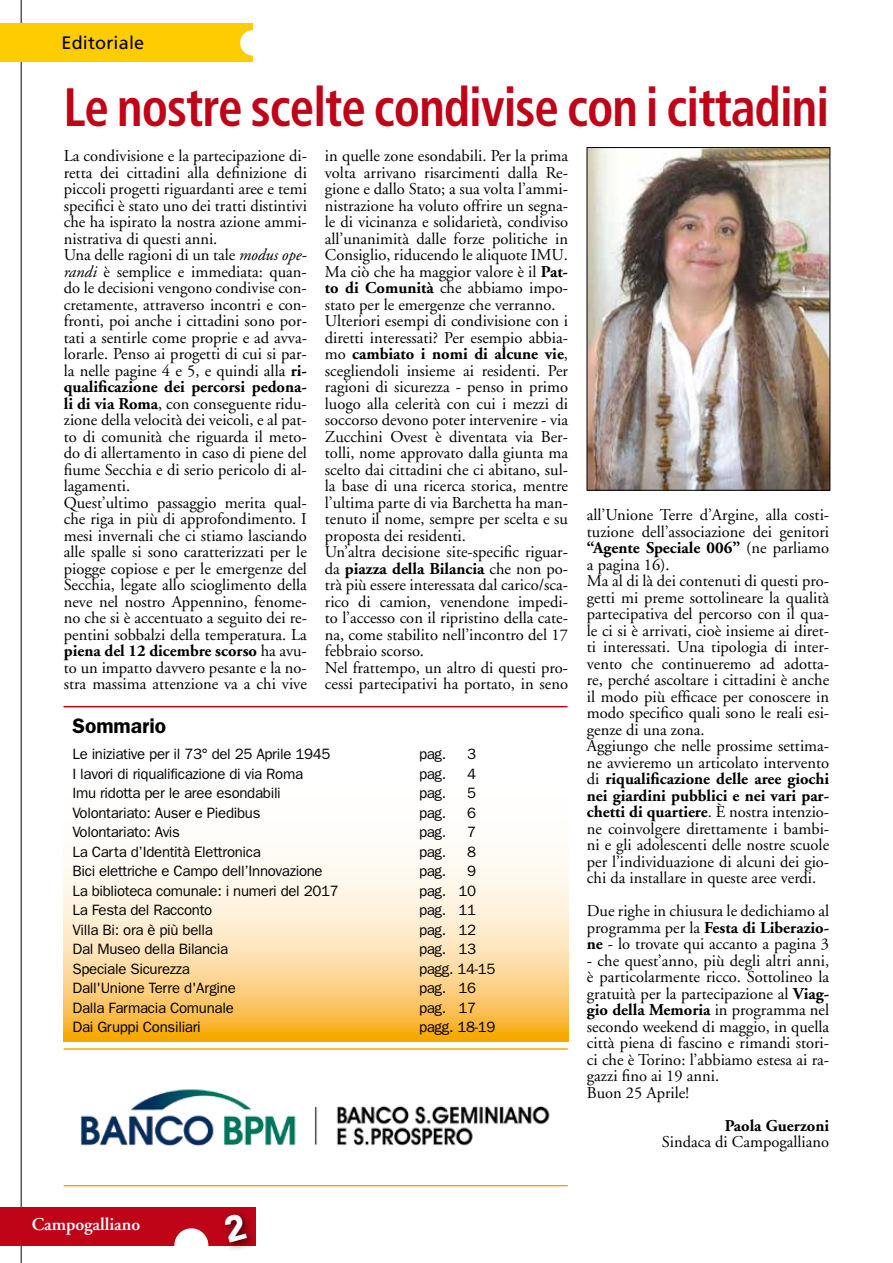
<style>
.page{position:relative;width:893px;height:1263px;background:#fff}
.page>*{position:absolute;margin:0;border:0;box-sizing:border-box;transform-origin:0 0}
.t1{font:700 condensed 54px "Frutiger";letter-spacing:-.02em;color:#c00418;scale:.91 1}
.t2{font:600 21px "Franklin Gothic";color:#000}
.t3{font:600 18px "Adobe Garamond";color:#fff}
.t4{font:18px "Frutiger";letter-spacing:.01em;color:#000}
.t5{font:16.5px/16.5px "Adobe Garamond";color:#000}
.t6{font:700 16.5px "Adobe Garamond";color:#000}
.t7{font:15px "Franklin Gothic";letter-spacing:-.02em;color:#000}
.s1{font-style:italic}
.s2{font-weight:700}
</style>
<div class="page">
<hr style="left:21px;top:0;width:1px;height:1263px;background:#58585a">
<svg style="left:64px;top:857px;width:504px;height:185px;background:#fcdda5"></svg>
<div style="left:0;top:24px;width:253px;height:38px;background:#fecc00"></div>
<div style="left:240px;top:30px;width:26px;height:26px;background:#fff;border-radius:50%"></div>
<img style="left:589px;top:149px;width:239px;height:339px">
<div style="left:0;top:1207px;width:255px;height:38px;background:#c00418"></div>
<div style="left:174px;top:1228px;width:34px;height:34px;background:#fff;border-radius:50%"></div>
<hr style="left:63px;top:706px;width:504px;height:1px;background:#c00418">
<hr style="left:64px;top:1048px;width:504px;height:2px;background:#f7a800">
<hr style="left:64px;top:1185px;width:504px;height:1px;background:#f7a800">
<img style="left:80px;top:1089px;width:470px;height:57px">
<div style="left:220px;top:1209px;width:37px;height:43px;background:#000;opacity:.75"></div>
<svg style="left:223px;top:1212px;width:24px;height:30px"></svg>
<p class="t4" style="left:62px;top:32px;width:84px">Editoriale</p>
<h1 class="t1" style="left:64px;top:75px;width:842px">Le nostre scelte condivise con i cittadini</h1>
<p class="t5" style="left:64px;top:148px;width:245px">La condivisione e la partecipazione di&shy;retta dei cittadini alla definizione di piccoli progetti riguardanti aree e temi specifici è stato uno dei tratti distintivi che ha ispirato la nostra azione ammi&shy;nistrativa di questi anni.<br>Una delle ragioni di un tale <span class="s1">modus ope&shy;randi</span> è semplice e immediata: quan&shy;do le decisioni vengono condivise con&shy;cretamente, attraverso incontri e con&shy;fronti, poi anche i cittadini sono por&shy;tati a sentirle come proprie e ad avva&shy;lorarle. Penso ai progetti di cui si par&shy;la nelle pagine 4 e 5, e quindi alla <span class="s2">ri&shy;qualificazione dei percorsi pedona&shy;li di via Roma</span>, con conseguente ridu&shy;zione della velocità dei veicoli, e al pat&shy;to di comunità che riguarda il meto&shy;do di allertamento in caso di piene del fiume Secchia e di serio pericolo di al&shy;lagamenti.<br>Quest’ultimo passaggio merita qual&shy;che riga in più di approfondimento. I mesi invernali che ci stiamo lasciando alle spalle si sono caratterizzati per le piogge copiose e per le emergenze del Secchia, legate allo scioglimento della neve nel nostro Appennino, fenome&shy;no che si è accentuato a seguito dei re&shy;pentini sobbalzi della temperatura. La <span class="s2">piena del 12 dicembre scorso</span> ha avu&shy;to un impatto davvero pesante e la no&shy;stra massima attenzione va a chi vive</p>
<p class="t5" style="left:325px;top:148px;width:245px">in quelle zone esondabili. Per la prima volta arrivano risarcimenti dalla Re&shy;gione e dallo Stato; a sua volta l’ammi&shy;nistrazione ha voluto offrire un segna&shy;le di vicinanza e solidarietà, condiviso all’unanimità dalle forze politiche in Consiglio, riducendo le aliquote IMU.<br>Ma ciò che ha maggior valore è il <span class="s2">Pat&shy;to di Comunità</span> che abbiamo impo&shy;stato per le emergenze che verranno.<br>Ulteriori esempi di condivisione con i diretti interessati? Per esempio abbia&shy;mo <span class="s2">cambiato i nomi di alcune vie</span>, scegliendoli insieme ai residenti. Per ragioni di sicurezza - penso in primo luogo alla celerità con cui i mezzi di soccorso devono poter intervenire - via Zucchini Ovest è diventata via Ber&shy;tolli, nome approvato dalla giunta ma scelto dai cittadini che ci abitano, sul&shy;la base di una ricerca storica, mentre l’ultima parte di via Barchetta ha man&shy;tenuto il nome, sempre per scelta e su proposta dei residenti.<br>Un’altra decisione site-specific riguar&shy;da <span class="s2">piazza della Bilancia</span> che non po&shy;trà più essere interessata dal carico/sca&shy;rico di camion, venendone impedi&shy;to l’accesso con il ripristino della cate&shy;na, come stabilito nell’incontro del 17 febbraio scorso.<br>Nel frattempo, un altro di questi pro&shy;cessi partecipativi ha portato, in seno</p>
<p class="t2" style="left:72px;top:714px;width:95px">Sommario</p>
<p class="t7" style="left:72px;top:745px;width:259px">Le iniziative per il 73° del 25 Aprile 1945</p>
<p class="t7" style="left:419px;top:745px;width:29px">pag.</p>
<p class="t7" style="left:467px;top:745px;width:10px">3</p>
<p class="t7" style="left:72px;top:765px;width:232px">I lavori di riqualificazione di via Roma</p>
<p class="t7" style="left:419px;top:765px;width:29px">pag.</p>
<p class="t7" style="left:467px;top:765px;width:10px">4</p>
<p class="t7" style="left:72px;top:784px;width:210px">Imu ridotta per le aree esondabili</p>
<p class="t7" style="left:419px;top:784px;width:29px">pag.</p>
<p class="t7" style="left:467px;top:784px;width:10px">5</p>
<p class="t7" style="left:72px;top:804px;width:190px">Volontariato: Auser e Piedibus</p>
<p class="t7" style="left:419px;top:804px;width:29px">pag.</p>
<p class="t7" style="left:467px;top:804px;width:10px">6</p>
<p class="t7" style="left:72px;top:823px;width:109px">Volontariato: Avis</p>
<p class="t7" style="left:419px;top:823px;width:29px">pag.</p>
<p class="t7" style="left:467px;top:823px;width:10px">7</p>
<p class="t7" style="left:72px;top:843px;width:190px">La Carta d’Identità Elettronica</p>
<p class="t7" style="left:419px;top:843px;width:29px">pag.</p>
<p class="t7" style="left:467px;top:843px;width:10px">8</p>
<p class="t7" style="left:72px;top:862px;width:252px">Bici elettriche e Campo dell’Innovazione</p>
<p class="t7" style="left:419px;top:862px;width:29px">pag.</p>
<p class="t7" style="left:467px;top:862px;width:10px">9</p>
<p class="t7" style="left:72px;top:882px;width:268px">La biblioteca comunale: i numeri del 2017</p>
<p class="t7" style="left:419px;top:882px;width:59px">pag. 10</p>
<p class="t7" style="left:72px;top:901px;width:141px">La Festa del Racconto</p>
<p class="t7" style="left:419px;top:901px;width:59px">pag. 11</p>
<p class="t7" style="left:72px;top:921px;width:142px">Villa Bi: ora è più bella</p>
<p class="t7" style="left:419px;top:921px;width:59px">pag. 12</p>
<p class="t7" style="left:72px;top:940px;width:157px">Dal Museo della Bilancia</p>
<p class="t7" style="left:419px;top:940px;width:59px">pag. 13</p>
<p class="t7" style="left:72px;top:960px;width:119px">Speciale Sicurezza</p>
<p class="t7" style="left:419px;top:960px;width:78px">pagg. 14-15</p>
<p class="t7" style="left:72px;top:979px;width:165px">Dall'Unione Terre d'Argine</p>
<p class="t7" style="left:419px;top:979px;width:59px">pag. 16</p>
<p class="t7" style="left:72px;top:999px;width:163px">Dalla Farmacia Comunale</p>
<p class="t7" style="left:419px;top:999px;width:59px">pag. 17</p>
<p class="t7" style="left:72px;top:1018px;width:130px">Dai Gruppi Consiliari</p>
<p class="t7" style="left:419px;top:1018px;width:78px">pagg. 18-19</p>
<p class="t5" style="left:587px;top:507px;width:244px">all’Unione Terre d’Argine, alla costi&shy;tuzione dell’associazione dei genitori <span class="s2">“Agente Speciale 006”</span> (ne parliamo a pagina 16).<br>Ma al di là dei contenuti di questi pro&shy;getti mi preme sottolineare la qualità partecipativa del percorso con il qua&shy;le ci si è arrivati, cioè insieme ai diret&shy;ti interessati. Una tipologia di inter&shy;vento che continueremo ad adotta&shy;re, perché ascoltare i cittadini è anche il modo più efficace per conoscere in modo specifico quali sono le reali esi&shy;genze di una zona.<br>Aggiungo che nelle prossime settima&shy;ne avvieremo un articolato intervento di <span class="s2">riqualificazione delle aree giochi nei giardini pubblici e nei vari par&shy;chetti di quartiere</span>. È nostra intenzio&shy;ne coinvolgere direttamente i bambi&shy;ni e gli adolescenti delle nostre scuole per l’individuazione di alcuni dei gio&shy;chi da installare in queste aree verdi.</p>
<p class="t5" style="left:587px;top:903px;width:244px;text-align:justify">Due righe in chiusura le dedichiamo al programma per la <span class="s2">Festa di Liberazio&shy;ne</span> - lo trovate qui accanto a pagina 3</p>
<p class="t5" style="left:587px;top:953px;width:244px">- che quest’anno, più degli altri anni, è particolarmente ricco. Sottolineo la gratuità per la partecipazione al <span class="s2">Viag&shy;gio della Memoria</span> in programma nel secondo weekend di maggio, in quella città piena di fascino e rimandi stori&shy;ci che è Torino: l’abbiamo estesa ai ra&shy;gazzi fino ai 19 anni.<br>Buon 25 Aprile!</p>
<p class="t6" style="left:725px;top:1116px;width:106px">Paola Guerzoni</p>
<p class="t5" style="left:662px;top:1134px;width:169px">Sindaca di Campogalliano</p>
<p class="t3" style="left:32px;top:1214px;width:110px">Campogalliano</p>
</div>
